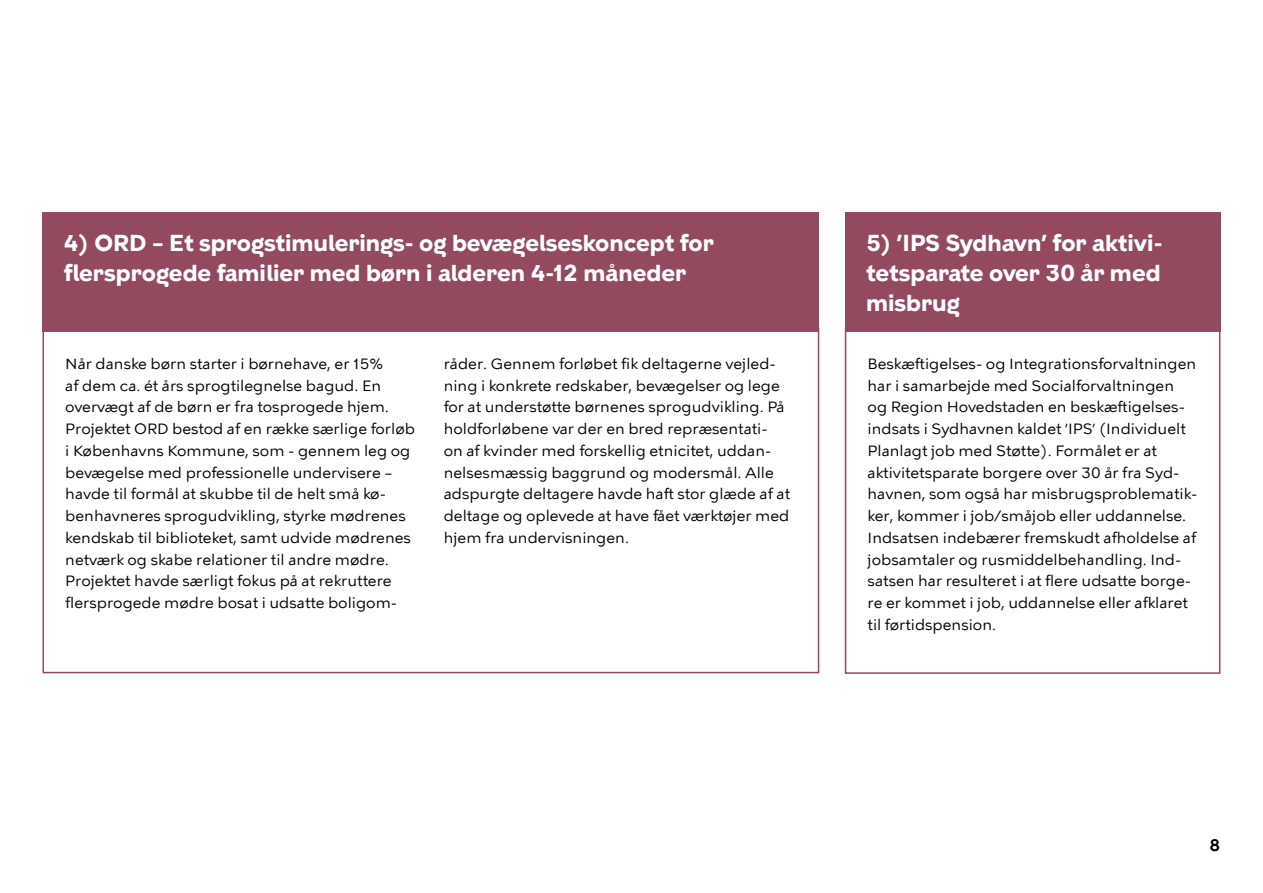
<style>
.page{position:relative;width:1263px;height:893px;background:#fff}
.page>*{position:absolute;margin:0;border:0;box-sizing:border-box;transform-origin:0 0}
.t1{font:700 22.5px/30px "KBH";color:#fff}
.t2{font:600 16.5px "KBH";color:#000}
.t3{font:15px/21.8px "KBH Tekst";color:#000}
</style>
<div class="page">
<div style="left:43px;top:213px;width:776px;height:119px;background:#93495e"></div>
<div style="left:845px;top:213px;width:375px;height:119px;background:#93495e"></div>
<h1 class="t1" style="left:64px;top:230px;width:652px">4) ORD – Et sprogstimulerings- og bevægelseskoncept for flersprogede familier med børn i alderen 4-12 måneder</h1>
<h1 class="t1" style="left:866px;top:230px;width:298px;text-align:justify">5) ’IPS Sydhavn’ for aktivi&shy;tetsparate over 30 år med misbrug</h1>
<p class="t3" style="left:65px;top:352px;width:351px">Når danske børn starter i børnehave, er 15%<br>af dem ca. ét års sprogtilegnelse bagud. En overvægt af de børn er fra tosprogede hjem.<br>Projektet ORD bestod af en række særlige forløb i Københavns Kommune, som - gennem leg og bevægelse med professionelle undervisere – havde til formål at skubbe til de helt små kø&shy;benhavneres sprogudvikling, styrke mødrenes kendskab til biblioteket, samt udvide mødrenes netværk og skabe relationer til andre mødre.<br>Projektet havde særligt fokus på at rekruttere flersprogede mødre bosat i udsatte boligom-</p>
<p class="t3" style="left:444px;top:352px;width:348px">råder. Gennem forløbet fik deltagerne vejled&shy;ning i konkrete redskaber, bevægelser og lege for at understøtte børnenes sprogudvikling. På holdforløbene var der en bred repræsentati&shy;on af kvinder med forskellig etnicitet, uddan&shy;nelsesmæssig baggrund og modersmål. Alle adspurgte deltagere havde haft stor glæde af at deltage og oplevede at have fået værktøjer med hjem fra undervisningen.</p>
<p class="t3" style="left:867px;top:352px;width:332px">Beskæftigelses- og Integrationsforvaltningen har i samarbejde med Socialforvaltningen<br>og Region Hovedstaden en beskæftigelses&shy;indsats i Sydhavnen kaldet ’IPS’ (Individuelt Planlagt job med Støtte). Formålet er at aktivitetsparate borgere over 30 år fra Syd&shy;havnen, som også har misbrugsproblematik&shy;ker, kommer i job/småjob eller uddannelse.<br>Indsatsen indebærer fremskudt afholdelse af jobsamtaler og rusmiddelbehandling. Ind&shy;satsen har resulteret i at flere udsatte borge&shy;re er kommet i job, uddannelse eller afklaret til førtidspension.</p>
<p class="t2" style="left:1210px;top:836px;width:12px">8</p>
</div>
